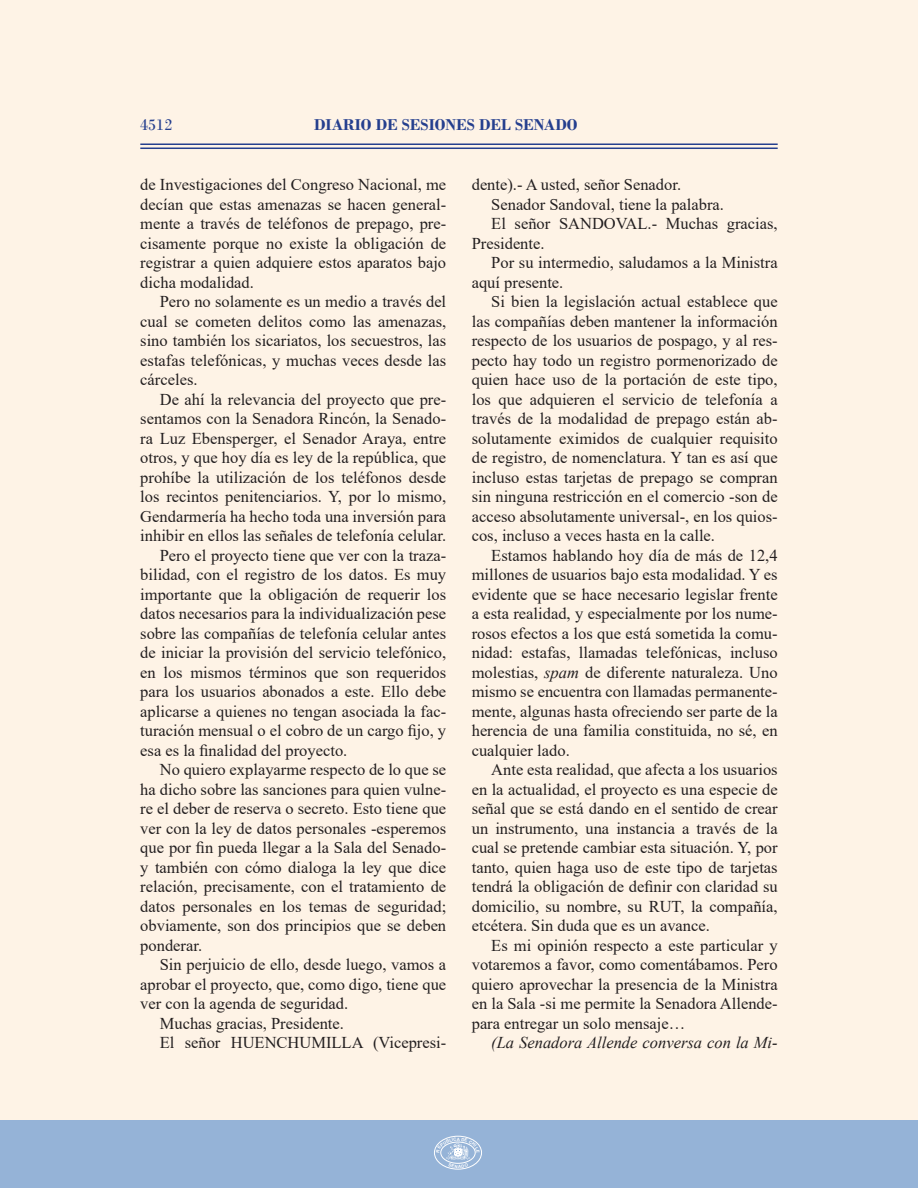
<style>
.page{position:relative;width:918px;height:1188px;background:#fff}
.page>*{position:absolute;margin:0;border:0;box-sizing:border-box;transform-origin:0 0}
.Párrafo_Texto_Sesión{font:16.5px/19.5px "Times New Roman";color:#231f20;text-align:justify}
.Párrafo_Texto_Sesión-2{font:italic 16.5px "Times New Roman";color:#231f20}
.t1{font:700 16.5px "Bodoni";color:#253f8e}
.t2{font:16.5px "Bodoni";color:#253f8e}
.t3{font:700 4.5px "Arial";color:#fff}
.s1{font-style:italic}
</style>
<div class="page">
<div style="left:0;top:1120px;width:918px;height:68px;background:#95b3d7"></div>
<div style="left:434px;top:1136px;width:48px;height:33px;border:1px solid #fff;border-radius:50%"></div>
<hr style="left:140px;top:148px;width:638px;height:1px;background:#253f8e">
<hr style="left:140px;top:144px;width:638px;height:1px;background:#253f8e">
<svg style="left:436px;top:1137px;width:44px;height:31px"></svg>
<p class="t2" style="left:140px;top:115px;width:34px">4512</p>
<p class="t1" style="left:314px;top:114px;width:265px">DIARIO DE SESIONES DEL SENADO</p>
<p class="Párrafo_Texto_Sesión" style="left:140px;top:174px;width:307px">de Investigaciones del Congreso Nacional, me decían que estas amenazas se hacen general&shy;mente a través de teléfonos de prepago, pre&shy;cisamente porque no existe la obligación de registrar a quien adquiere estos aparatos bajo dicha modalidad.</p>
<p class="Párrafo_Texto_Sesión" style="left:140px;top:291px;width:307px;text-indent:20px">Pero no solamente es un medio a través del cual se cometen delitos como las amenazas, sino también los sicariatos, los secuestros, las estafas telefónicas, y muchas veces desde las cárceles.</p>
<p class="Párrafo_Texto_Sesión" style="left:140px;top:389px;width:307px;text-indent:20px">De ahí la relevancia del proyecto que pre&shy;sentamos con la Senadora Rincón, la Senado&shy;ra Luz Ebensperger, el Senador Araya, entre otros, y que hoy día es ley de la república, que prohíbe la utilización de los teléfonos desde los recintos penitenciarios. Y, por lo mismo, Gendarmería ha hecho toda una inversión para inhibir en ellos las señales de telefonía celular.</p>
<p class="Párrafo_Texto_Sesión" style="left:140px;top:545px;width:307px;text-indent:20px">Pero el proyecto tiene que ver con la traza&shy;bilidad, con el registro de los datos. Es muy importante que la obligación de requerir los datos necesarios para la individualización pese sobre las compañías de telefonía celular antes de iniciar la provisión del servicio telefónico, en los mismos términos que son requeridos para los usuarios abonados a este. Ello debe aplicarse a quienes no tengan asociada la fac&shy;turación mensual o el cobro de un cargo fijo, y esa es la finalidad del proyecto.</p>
<p class="Párrafo_Texto_Sesión" style="left:140px;top:759px;width:307px;text-indent:20px">No quiero explayarme respecto de lo que se ha dicho sobre las sanciones para quien vulne&shy;re el deber de reserva o secreto. Esto tiene que ver con la ley de datos personales -esperemos que por fin pueda llegar a la Sala del Senado&shy;y también con cómo dialoga la ley que dice relación, precisamente, con el tratamiento de datos personales en los temas de seguridad; obviamente, son dos principios que se deben ponderar.</p>
<p class="Párrafo_Texto_Sesión" style="left:140px;top:954px;width:307px;text-indent:20px">Sin perjuicio de ello, desde luego, vamos a aprobar el proyecto, que, como digo, tiene que ver con la agenda de seguridad.</p>
<p class="Párrafo_Texto_Sesión" style="left:160px;top:1013px;width:186px">Muchas gracias, Presidente.</p>
<p class="Párrafo_Texto_Sesión" style="left:160px;top:1032px;width:288px">El señor HUENCHUMILLA (Vicepresi-</p>
<p class="Párrafo_Texto_Sesión" style="left:472px;top:174px;width:211px">dente).- A usted, señor Senador.</p>
<p class="Párrafo_Texto_Sesión" style="left:491px;top:194px;width:234px">Senador Sandoval, tiene la palabra.</p>
<p class="Párrafo_Texto_Sesión" style="left:472px;top:213px;width:307px;text-indent:20px">El señor SANDOVAL.- Muchas gracias,<br>Presidente.</p>
<p class="Párrafo_Texto_Sesión" style="left:472px;top:252px;width:307px;text-indent:20px">Por su intermedio, saludamos a la Ministra aquí presente.</p>
<p class="Párrafo_Texto_Sesión" style="left:472px;top:291px;width:307px;text-indent:20px">Si bien la legislación actual establece que las compañías deben mantener la información respecto de los usuarios de pospago, y al res&shy;pecto hay todo un registro pormenorizado de quien hace uso de la portación de este tipo, los que adquieren el servicio de telefonía a través de la modalidad de prepago están ab&shy;solutamente eximidos de cualquier requisito de registro, de nomenclatura. Y tan es así que incluso estas tarjetas de prepago se compran sin ninguna restricción en el comercio -son de acceso absolutamente universal-, en los quios&shy;cos, incluso a veces hasta en la calle.</p>
<p class="Párrafo_Texto_Sesión" style="left:472px;top:545px;width:307px;text-indent:20px">Estamos hablando hoy día de más de 12,4 millones de usuarios bajo esta modalidad. Y es evidente que se hace necesario legislar frente a esta realidad, y especialmente por los nume&shy;rosos efectos a los que está sometida la comu&shy;nidad: estafas, llamadas telefónicas, incluso molestias, <span class="s1">spam</span> de diferente naturaleza. Uno mismo se encuentra con llamadas permanente&shy;mente, algunas hasta ofreciendo ser parte de la herencia de una familia constituida, no sé, en cualquier lado.</p>
<p class="Párrafo_Texto_Sesión" style="left:472px;top:759px;width:307px;text-indent:20px">Ante esta realidad, que afecta a los usuarios en la actualidad, el proyecto es una especie de señal que se está dando en el sentido de crear un instrumento, una instancia a través de la cual se pretende cambiar esta situación. Y, por tanto, quien haga uso de este tipo de tarjetas tendrá la obligación de definir con claridad su domicilio, su nombre, su RUT, la compañía, etcétera. Sin duda que es un avance.</p>
<p class="Párrafo_Texto_Sesión" style="left:472px;top:935px;width:307px;text-indent:20px">Es mi opinión respecto a este particular y votaremos a favor, como comentábamos. Pero quiero aprovechar la presencia de la Ministra en la Sala -si me permite la Senadora Allende&shy;para entregar un solo mensaje…</p>
<p class="Párrafo_Texto_Sesión-2" style="left:491px;top:1031px;width:288px">(La Senadora Allende conversa con la Mi-</p>
<p class="t3" style="left:457px;top:1136px;width:5px">A</p>
</div>
